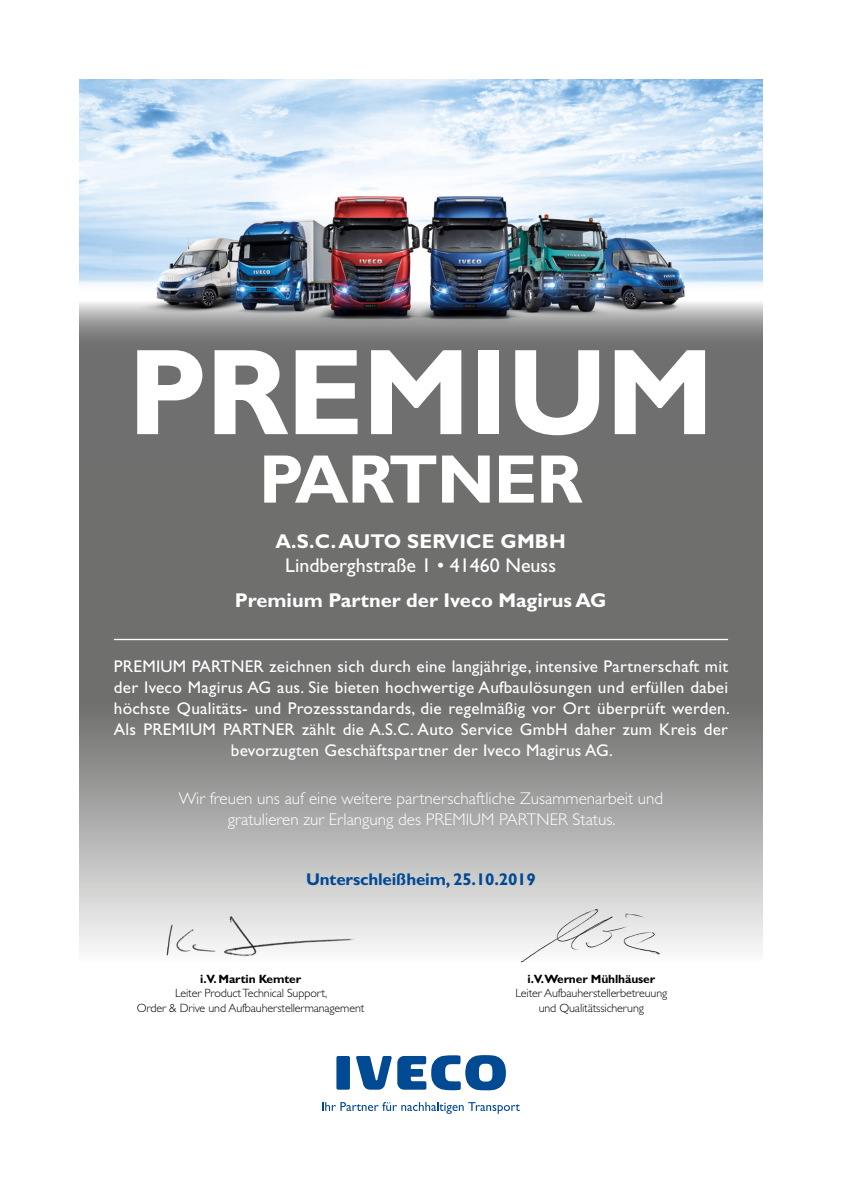
<style>
.page{position:relative;width:842px;height:1191px;background:#fff}
.page>*{position:absolute;margin:0;border:0;box-sizing:border-box;transform-origin:0 0}
.t1{font:700 123px "Gill Sans Std";letter-spacing:-.02em;color:#fff}
.t2{font:700 69px "Gill Sans Std";letter-spacing:-.02em;color:#fff}
.t3{font:700 20px "Gill Sans Std";color:#fff}
.t4{font:20px "Gill Sans Std";color:#fff}
.t5{font:17px/21px "Gill Sans Std";letter-spacing:.015em;color:#fff;text-align:center}
.t6{font:300 17px/21px "Gill Sans Std";color:#fff;text-align:center}
.t7{font:700 17px "Gill Sans Std";letter-spacing:-.01em;color:#004993}
.t8{font:300 12px/14.5px "Gill Sans Std";letter-spacing:-.01em;color:#000;text-align:center}
.t9{font:700 12px "Gill Sans Std";letter-spacing:-.01em;color:#000}
</style>
<div class="page">
<svg style="left:79px;top:465px;width:684px;height:484px;fill:#6f6f6e"></svg>
<img style="left:79px;top:79px;width:684px;height:386px">
<hr style="left:114px;top:639px;width:614px;height:1px;background:#fff">
<svg style="left:322px;top:1102px;width:198px;height:11px"></svg>
<div style="left:336px;top:1056px;width:14px;height:33px;background:#004993;border-radius:2px"></div>
<svg style="left:356px;top:1055px;width:150px;height:35px"></svg>
<img style="left:518px;top:907px;width:146px;height:56px">
<img style="left:166px;top:914px;width:194px;height:43px">
<h1 class="t1" style="left:127px;top:320px;width:589px">PREMIUM</h1>
<h2 class="t2" style="left:258px;top:438px;width:326px">PARTNER</h2>
<p class="t3" style="left:275px;top:529px;width:292px">A.S.C. AUTO SERVICE GMBH</p>
<p class="t4" style="left:285px;top:553px;width:272px">Lindberghstraße 1 • 41460 Neuss</p>
<p class="t3" style="left:235px;top:588px;width:373px">Premium Partner der Iveco Magirus AG</p>
<p class="t5" style="left:114px;top:655px;width:617px">PREMIUM PARTNER zeichnen sich durch eine langjährige, intensive Partnerschaft mit der Iveco Magirus AG aus. Sie bieten hochwertige Aufbaulösungen und erfüllen dabei höchste Qualitäts- und Prozessstandards, die regelmäßig vor Ort überprüft werden.<br>Als PREMIUM PARTNER zählt die A.S.C. Auto Service GmbH daher zum Kreis der bevorzugten Geschäftspartner der Iveco Magirus AG.</p>
<p class="t6" style="left:179px;top:788px;width:486px">Wir freuen uns auf eine weitere partnerschaftliche Zusammenarbeit und gratulieren zur Erlangung des PREMIUM PARTNER Status.</p>
<p class="t7" style="left:306px;top:869px;width:231px">Unterschleißheim, 25.10.2019</p>
<p class="t9" style="left:200px;top:971px;width:102px">i.V. Martin Kemter</p>
<p class="t8" style="left:137px;top:986px;width:229px">Leiter Product Technical Support,<br>Order &amp; Drive und Aufbauherstellermanagement</p>
<p class="t9" style="left:528px;top:971px;width:129px">i.V.Werner Mühlhäuser</p>
<p class="t8" style="left:515px;top:986px;width:153px">Leiter Aufbauherstellerbetreuung und Qualitätssicherung</p>
</div>
